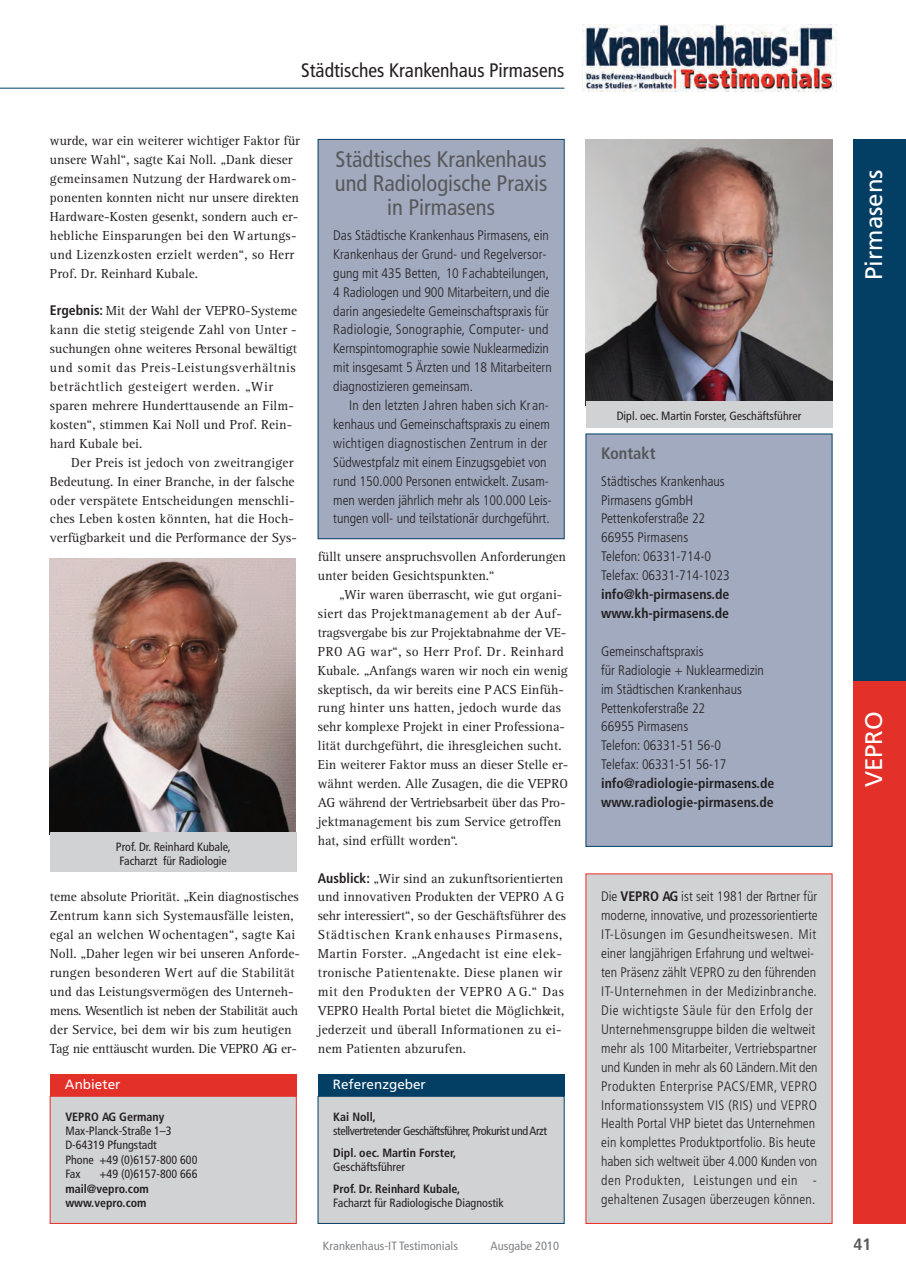
<style>
.page{position:relative;width:906px;height:1282px;background:#fff}
.page>*{position:absolute;margin:0;border:0;box-sizing:border-box;transform-origin:0 0}
.t1{font:24px "Frutiger";color:#fff}
.t2{font:condensed 22.5px/24px "Frutiger";color:#57585a;text-align:center}
.t3{font:condensed 19.5px "Frutiger";color:#231f20}
.t4{font:700 condensed 16.5px "Frutiger";color:#57585a}
.t5{font:700 condensed 16.5px "Frutiger";color:#57585a;scale:1.05 1}
.t6{font:300 condensed 13.8px/18.9px "Frutiger";color:#231f20}
.t7{font:700 condensed 13.8px/18.9px "Frutiger";color:#231f20}
.t8{font:13.5px/18.9px "Rotis Serif";color:#231f20}
.t9{font:13.5px "Frutiger";color:#fff}
.t10{font:condensed 12px/14.4px "Frutiger";color:#231f20;text-align:center}
.t11{font:700 condensed 12px/14.4px "Frutiger";color:#231f20}
.t12{font:condensed 12px "Frutiger";letter-spacing:-.035em;color:#231f20}
.t13{font:condensed 12px "Frutiger";color:#808285;scale:1.05 1}
.s1{font-family:"Frutiger";font-weight:700;font-stretch:condensed;font-size:13.8px}
.s2{font-weight:700}
</style>
<div class="page">
<img style="left:582px;top:25px;width:253px;height:67px">
<div style="left:854px;top:139px;width:52px;height:542px;background:#033e65"></div>
<div style="left:854px;top:681px;width:52px;height:542px;background:#e33028"></div>
<hr style="left:0;top:88px;width:564px;height:1px;background:#033e65">
<img style="left:50px;top:558px;width:246px;height:274px">
<img style="left:586px;top:139px;width:246px;height:262px">
<div style="left:586px;top:401px;width:246px;height:26px;background:#d1d2d4"></div>
<div style="left:318px;top:140px;width:246px;height:398px;background:#a1aabf"></div>
<div style="left:318px;top:139px;width:246px;height:400px;border:1px solid #033e65"></div>
<div style="left:586px;top:434px;width:246px;height:412px;background:#a1aabf"></div>
<div style="left:586px;top:874px;width:246px;height:349px;background:#d1d2d4"></div>
<div style="left:50px;top:832px;width:247px;height:40px;background:#d1d2d4"></div>
<div style="left:318px;top:1075px;width:246px;height:21px;background:#033e65"></div>
<div style="left:318px;top:1096px;width:246px;height:127px;background:#d1d2d4"></div>
<div style="left:318px;top:1096px;width:246px;height:127px;border:1px solid #033e65"></div>
<div style="left:50px;top:1096px;width:246px;height:127px;background:#d1d2d4"></div>
<div style="left:50px;top:1096px;width:247px;height:127px;border:1px solid #e33028"></div>
<div style="left:50px;top:1075px;width:247px;height:21px;background:#e33028"></div>
<h3 class="t3" style="left:301px;top:59px;width:265px">Städtisches Krankenhaus Pirmasens</h3>
<p class="t8" style="left:50px;top:132px;width:252px">wurde, war ein weiterer wichtiger Faktor für unsere Wahl“, sagte Kai Noll. „Dank dieser gemeinsamen Nutzung der Hardwarekom&shy;ponenten konnten nicht nur unsere direkten Hard ware-Kosten gesenkt, sondern auch er&shy;hebliche Einsparungen bei den Wartungs&shy;und Lizenzkosten erzielt werden“, so Herr Prof. Dr. Reinhard Kubale.</p>
<p class="t8" style="left:50px;top:302px;width:249px"><span class="s1">Ergebnis:</span> Mit der Wahl der VEPRO-Systeme kann die stetig steigende Zahl von Unter - suchungen ohne weiteres Personal bewältigt und somit das Preis-Leistungsverhältnis beträchtlich gesteigert werden. „Wir sparen mehrere Hunderttausende an Film&shy;kosten“, stimmen Kai Noll und Prof. Rein&shy;hard Kubale bei.</p>
<p class="t8" style="left:50px;top:453px;width:248px;text-indent:21px">Der Preis ist jedoch von zweitrangiger Bedeutung. In einer Branche, in der falsche oder verspätete Entscheidungen menschli&shy;ches Leben kosten könnten, hat die Hoch&shy;verfügbarkeit und die Performance der Sys-</p>
<p class="t10" style="left:116px;top:839px;width:116px">Prof. Dr. Reinhard Kubale,<br>Facharzt für Radiologie</p>
<p class="t8" style="left:50px;top:888px;width:252px">teme absolute Priorität. „Kein diagnostisches Zentrum kann sich Systemausfälle leisten, egal an welchen Wochentagen“, sagte Kai Noll. „Daher legen wir bei unseren Anforde&shy;rungen besonderen Wert auf die Stabilität und das Leistungsvermögen des Unterneh&shy;mens. Wesentlich ist neben der Stabilität auch der Service, bei dem wir bis zum heutigen Tag nie enttäuscht wurden. Die VEPRO AG er-</p>
<p class="t9" style="left:65px;top:1076px;width:57px">Anbieter</p>
<p class="t11" style="left:65px;top:1109px;width:101px">VEPRO AG Germany</p>
<p class="t10" style="left:65px;top:1123px;width:134px;text-align:left">Max-Planck-Straße 1–3<br>D-64319 Pfungstadt<br>Phone +49 (0)6157-800 600<br>Fax</p>
<p class="t10" style="left:99px;top:1167px;width:100px">+49 (0)6157-800 666</p>
<p class="t11" style="left:65px;top:1181px;width:85px">mail@vepro.com www.vepro.com</p>
<h2 class="t2" style="left:335px;top:147px;width:214px">Städtisches Krankenhaus und Radiologische Praxis in Pirmasens</h2>
<p class="t6" style="left:333px;top:226px;width:220px">Das Städtische Krankenhaus Pirmasens, ein Krankenhaus der Grund- und Regelversor&shy;gung mit 435 Betten, 10 Fachabteilungen, 4 Radiologen und 900 Mitarbeitern, und die darin angesiedelte Gemeinschaftspraxis für Radiologie, Sonographie, Computer- und Kernspintomographie sowie Nuklearme dizin mit insgesamt 5 Ärzten und 18 Mitarbeitern diagnostizieren gemeinsam.</p>
<p class="t6" style="left:333px;top:396px;width:220px;text-indent:16px">In den letzten Jahren haben sich Kran&shy;kenhaus und Gemeinschaftspraxis zu einem wichtigen diagnostischen Zentrum in der Südwestpfalz mit einem Einzugsgebiet von rund 150.000 Personen entwickelt. Zusam&shy;men werden jährlich mehr als 100.000 Leis&shy;tungen voll- und teilstationär durchgeführt.</p>
<p class="t8" style="left:318px;top:548px;width:250px">füllt unsere anspruchsvollen Anforderungen unter beiden Gesichtspunkten.“</p>
<p class="t8" style="left:318px;top:585px;width:252px;text-indent:21px">„Wir waren überrascht, wie gut organi&shy;siert das Projektmanagement ab der Auf&shy;tragsvergabe bis zur Projektabnahme der VE-PRO AG war“, so Herr Prof. Dr. Reinhard Kubale. „Anfangs waren wir noch ein wenig skeptisch, da wir bereits eine PACS Einfüh&shy;rung hinter uns hatten, jedoch wurde das sehr komplexe Projekt in einer Professiona&shy;lität durchgeführt, die ihresgleichen sucht.<br>Ein weiterer Faktor muss an dieser Stelle er&shy;wähnt werden. Alle Zusagen, die die VEPRO AG während der Vertriebsarbeit über das Pro&shy;jektmanagement bis zum Service getroffen hat, sind erfüllt worden“.</p>
<p class="t8" style="left:318px;top:869px;width:250px"><span class="s1">Ausblick:</span> „Wir sind an zukunftsorientierten und innovativen Produkten der VEPRO A G sehr interessiert“, so der Geschäftsführer des Städtischen Krankenhauses Pirmasens, Martin Forster. „Angedacht ist eine elek&shy;tronische Patientenakte. Diese planen wir mit den Produkten der VEPRO AG.“ Das VEPRO Health Portal bietet die Möglichkeit, jederzeit und überall Informationen zu ei&shy;nem Patienten abzurufen.</p>
<p class="t9" style="left:333px;top:1076px;width:95px">Referenzgeber</p>
<p class="t11" style="left:333px;top:1109px;width:44px">Kai Noll,</p>
<p class="t12" style="left:333px;top:1124px;width:215px">stellvertretender Geschäftsführer, Prokurist und Arzt</p>
<p class="t11" style="left:333px;top:1145px;width:124px">Dipl. oec. Martin Forster,</p>
<p class="t10" style="left:333px;top:1159px;width:73px">Geschäftsführer</p>
<p class="t11" style="left:333px;top:1181px;width:129px">Prof. Dr. Reinhard Kubale,</p>
<p class="t10" style="left:333px;top:1195px;width:172px">Facharzt für Radiologische Diagnostik</p>
<p class="t13" style="left:323px;top:1239px;width:130px">Krankenhaus-IT Testimonials</p>
<p class="t13" style="left:491px;top:1239px;width:67px">Ausgabe 2010</p>
<p class="t10" style="left:617px;top:408px;width:186px">Dipl. oec. Martin Forster, Geschäftsführer</p>
<p class="t4" style="left:601px;top:443px;width:56px">Kontakt</p>
<p class="t6" style="left:601px;top:471px;width:130px">Städtisches Krankenhaus<br>Pirmasens gGmbH<br>Pettenkoferstraße 22<br>66955 Pirmasens<br>Telefon: 06331-714-0<br>Telefax: 06331-714-1023</p>
<p class="t7" style="left:601px;top:585px;width:130px">info@kh-pirmasens.de www.kh-pirmasens.de</p>
<p class="t6" style="left:601px;top:642px;width:164px">Gemeinschaftspraxis<br>für Radiologie + Nuklearmedizin im Städtischen Krankenhaus<br>Pettenkoferstraße 22<br>66955 Pirmasens<br>Telefon: 06331-51 56-0<br>Telefax: 06331-51 56-17</p>
<p class="t7" style="left:601px;top:774px;width:175px">info@radiologie-pirmasens.de www.radiologie-pirmasens.de</p>
<p class="t6" style="left:601px;top:887px;width:218px">Die <span class="s2">VEPRO AG</span> ist seit 1981 der Partner für moderne, innovative, und prozessorientierte IT-Lösungen im Gesundheitswesen. Mit einer langjährigen Erfahrung und weltwei&shy;ten Präsenz zählt VEPRO zu den führenden IT-Unternehmen in der Medizinbranche.<br>Die wichtigste Säule für den Erfolg der Unternehmensgruppe bilden die weltweit mehr als 100 Mitarbeiter, Vertriebspartner und Kunden in mehr als 60 Ländern.Mit den Produkten Enterprise PACS/EMR, VEPRO Informations system VIS (RIS) und VEPRO Health Portal VHP bietet das Unternehmen ein komplettes Produktportfolio. Bis heute haben sich weltweit über 4.000 Kunden von den Produkten, Leistungen und ein - gehaltenen Zusagen überzeugen können.</p>
<h1 class="t1" style="left:860px;top:280px;width:112px;rotate:-90deg">Pirmasens</h1>
<h1 class="t1" style="left:860px;top:787px;width:78px;rotate:-90deg">VEPRO</h1>
<p class="t5" style="left:854px;top:1234px;width:19px">41</p>
</div>
